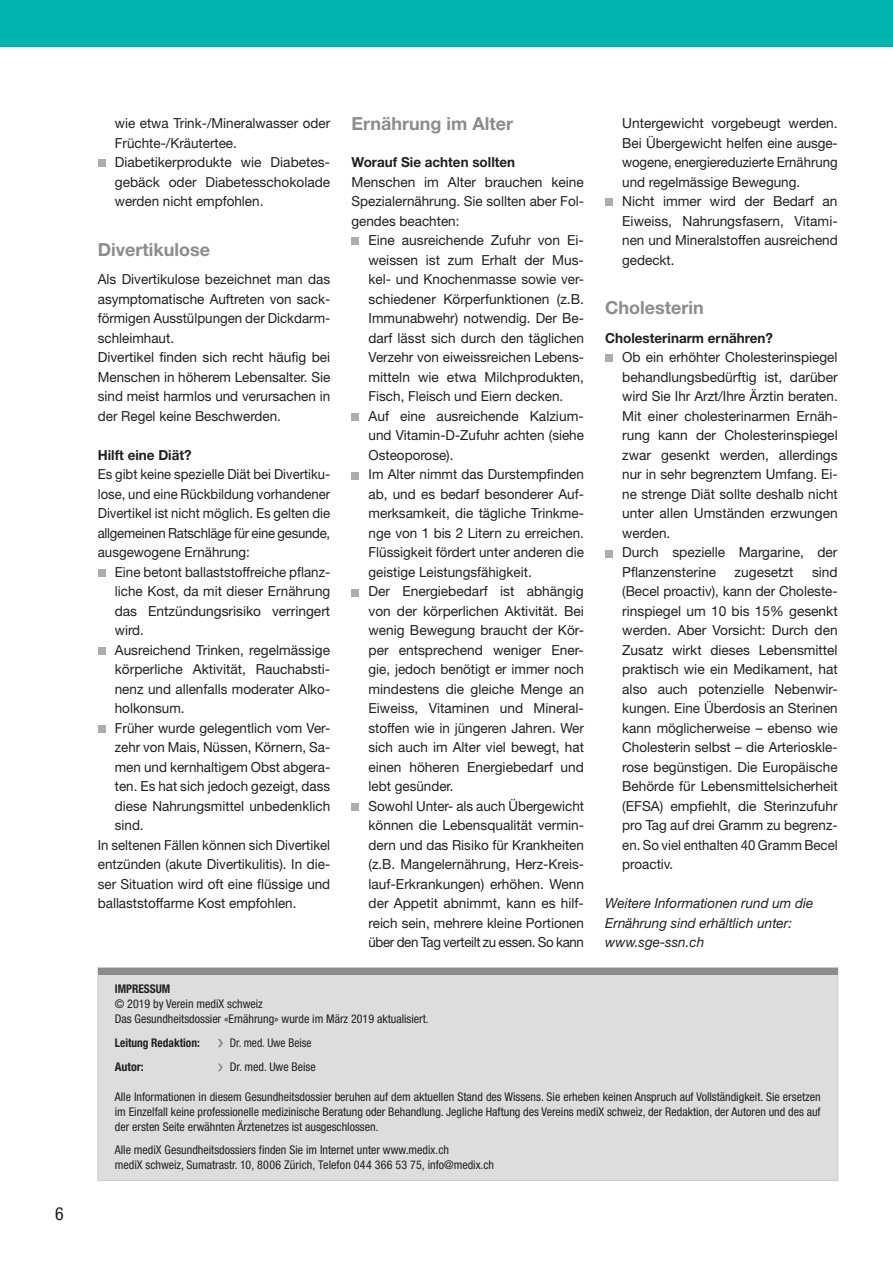
<style>
.page{position:relative;width:893px;height:1263px;background:#fff}
.page>*{position:absolute;margin:0;border:0;box-sizing:border-box;transform-origin:0 0}
.t1{font:700 18px "Helvetica Neue LT Std";color:#8a8c8f}
.t2{font:condensed 18px "Helvetica Neue LT Std";color:#231f20}
.t3{font:13.8px/19.5px "Helvetica Neue LT Std";color:#231f20}
.t4{font:13.8px/19.5px "Helvetica Neue LT Std";color:#231f20;text-align:justify;scale:.94 1}
.t5{font:italic 13.8px/19.5px "Helvetica Neue LT Std";color:#231f20}
.t6{font:13.8px "Helvetica Neue LT Std";color:#231f20;scale:.96 1}
.t7{font:700 13.8px "Helvetica Neue LT Std";color:#231f20}
.t8{font:13.8px "Helvetica Neue LT Std";color:#231f20;scale:.95 1}
.t9{font:condensed 12px/15px "Helvetica Neue LT Std";color:#231f20}
.t10{font:700 condensed 12px "Helvetica Neue LT Std";color:#231f20;scale:.95 1}
.t11{font:condensed 12px "Helvetica Neue LT Std";color:#231f20;scale:.95 1}
.t12{font:700 condensed 12px "Helvetica Neue LT Std";color:#231f20}
</style>
<div class="page">
<div style="left:98px;top:160px;width:7px;height:7px;background:#acadad"></div>
<div style="left:98px;top:569px;width:7px;height:8px;background:#acadad"></div>
<div style="left:98px;top:647px;width:7px;height:8px;background:#acadad"></div>
<div style="left:98px;top:725px;width:7px;height:8px;background:#acadad"></div>
<div style="left:351px;top:238px;width:8px;height:7px;background:#acadad"></div>
<div style="left:351px;top:413px;width:8px;height:8px;background:#acadad"></div>
<div style="left:351px;top:472px;width:8px;height:7px;background:#acadad"></div>
<div style="left:351px;top:589px;width:8px;height:7px;background:#acadad"></div>
<div style="left:351px;top:803px;width:8px;height:8px;background:#acadad"></div>
<div style="left:605px;top:199px;width:8px;height:7px;background:#acadad"></div>
<div style="left:605px;top:355px;width:8px;height:7px;background:#acadad"></div>
<div style="left:605px;top:550px;width:8px;height:7px;background:#acadad"></div>
<div style="left:98px;top:967px;width:740px;height:214px;background:#dcdddf;border:1px solid #c7cbca"></div>
<div style="left:98px;top:968px;width:740px;height:7px;background:#8a8c8f"></div>
<svg style="left:218px;top:1039px;width:5px;height:8px"></svg>
<svg style="left:218px;top:1063px;width:5px;height:8px"></svg>
<div style="left:0;top:0;width:893px;height:47px;background:#00b5af"></div>
<h1 class="t2" style="left:55px;top:1203px;width:10px">6</h1>
<p class="t3" style="left:115px;top:113px;width:217px">wie etwa Trink-/Mineralwasser oder<br>Früchte-/Kräutertee.<br>Diabetikerprodukte wie Diabetes&shy;gebäck oder Diabetesschokolade werden nicht empfohlen.</p>
<h1 class="t1" style="left:98px;top:238px;width:114px">Divertikulose</h1>
<p class="t3" style="left:98px;top:269px;width:234px">Als Divertikulose bezeichnet man das asymptomatische Auftreten von sack&shy;förmigen Ausstülpungen der Dickdarm&shy;schleimhaut.<br>Divertikel finden sich recht häufig bei Menschen in höherem Lebensalter. Sie sind meist harmlos und verursachen in der Regel keine Beschwerden.</p>
<p class="t7" style="left:98px;top:446px;width:95px">Hilft eine Diät?</p>
<p class="t4" style="left:98px;top:464px;width:249px">Es gibt keine spezielle Diät bei Divertiku&shy;lose, und eine Rückbildung vorhandener Divertikel ist nicht möglich. Es gelten die allgemeinen Ratschläge für eine gesunde, ausgewogene Ernährung:</p>
<p class="t6" style="left:115px;top:564px;width:226px">Eine betont ballaststoffreiche pflanz-</p>
<p class="t3" style="left:115px;top:581px;width:217px">liche Kost, da mit dieser Ernährung</p>
<p class="t3" style="left:115px;top:601px;width:217px">das Entzündungsrisiko verringert</p>
<p class="t3" style="left:115px;top:620px;width:31px">wird.</p>
<p class="t3" style="left:115px;top:640px;width:217px">Ausreichend Trinken, regelmässige</p>
<p class="t3" style="left:115px;top:659px;width:217px">körperliche Aktivität, Rauchabsti-</p>
<p class="t3" style="left:115px;top:679px;width:217px">nenz und allenfalls moderater Alko-</p>
<p class="t3" style="left:115px;top:698px;width:71px">holkonsum.</p>
<p class="t3" style="left:115px;top:718px;width:217px">Früher wurde gelegentlich vom Ver-</p>
<p class="t6" style="left:115px;top:739px;width:226px">zehr von Mais, Nüssen, Körnern, Sa-</p>
<p class="t3" style="left:115px;top:757px;width:217px">men und kernhaltigem Obst abgera-</p>
<p class="t3" style="left:115px;top:776px;width:217px">ten. Es hat sich jedoch gezeigt, dass</p>
<p class="t3" style="left:115px;top:796px;width:217px">diese Nahrungsmittel unbedenklich</p>
<p class="t3" style="left:115px;top:815px;width:30px">sind.</p>
<p class="t8" style="left:98px;top:837px;width:246px">In seltenen Fällen können sich Divertikel</p>
<p class="t3" style="left:98px;top:854px;width:234px">entzünden (akute Divertikulitis). In die-</p>
<p class="t3" style="left:98px;top:874px;width:234px">ser Situation wird oft eine flüssige und</p>
<p class="t3" style="left:98px;top:893px;width:200px">ballaststoffarme Kost empfohlen.</p>
<h1 class="t1" style="left:351px;top:112px;width:163px">Ernährung im Alter</h1>
<p class="t7" style="left:351px;top:154px;width:165px">Worauf Sie achten sollten</p>
<p class="t3" style="left:351px;top:172px;width:234px;text-align:justify">Menschen im Alter brauchen keine Spezialernährung. Sie sollten aber Fol&shy;gendes beachten:</p>
<p class="t3" style="left:368px;top:230px;width:217px">Eine ausreichende Zufuhr von Ei&shy;weissen ist zum Erhalt der Mus&shy;kel- und Knochenmasse sowie ver&shy;schiedener Körperfunktionen (z.B.<br>Immunabwehr) notwendig. Der Be&shy;darf lässt sich durch den täglichen Verzehr von eiweissreichen Lebens&shy;mitteln wie etwa Milchprodukten, Fisch, Fleisch und Eiern decken.<br>Auf eine ausreichende Kalzium&shy;und Vitamin-D-Zufuhr achten (siehe Osteoporose).<br>Im Alter nimmt das Durstempfinden ab, und es bedarf besonderer Auf&shy;merksamkeit, die tägliche Trinkme&shy;nge von 1 bis 2 Litern zu erreichen.<br>Flüssigkeit fördert unter anderen die geistige Leistungsfähigkeit.<br>Der Energiebedarf ist abhängig von der körperlichen Aktivität. Bei wenig Bewegung braucht der Kör&shy;per entsprechend weniger Ener&shy;gie, jedoch benötigt er immer noch mindestens die gleiche Menge an Eiweiss, Vitaminen und Mineral&shy;stoffen wie in jüngeren Jahren. Wer sich auch im Alter viel bewegt, hat einen höheren Energiebedarf und lebt gesünder.<br>Sowohl Unter- als auch Übergewicht können die Lebensqualität vermin&shy;dern und das Risiko für Krankheiten (z.B. Mangelernährung, Herz-Kreis&shy;lauf-Erkrankungen) erhöhen. Wenn der Appetit abnimmt, kann es hilf&shy;reich sein, mehrere kleine Portionen über den Tag verteilt zu essen. So kann</p>
<p class="t3" style="left:622px;top:113px;width:217px">Untergewicht vorgebeugt werden.<br>Bei Übergewicht helfen eine ausge&shy;wogene, energiereduzierte Ernährung und regelmässige Bewegung.<br>Nicht immer wird der Bedarf an<br>Eiweiss, Nahrungsfasern, Vitami&shy;nen und Mineralstoffen ausreichend gedeckt.</p>
<h1 class="t1" style="left:605px;top:297px;width:100px">Cholesterin</h1>
<p class="t7" style="left:605px;top:329px;width:169px">Cholesterinarm ernähren?</p>
<p class="t3" style="left:622px;top:347px;width:217px">Ob ein erhöhter Cholesterinspiegel behandlungsbedürftig ist, darüber wird Sie Ihr Arzt/Ihre Ärztin beraten.<br>Mit einer cholesterinarmen Ernäh&shy;rung kann der Cholesterinspiegel zwar gesenkt werden, allerdings nur in sehr begrenztem Umfang. Ei&shy;ne strenge Diät sollte deshalb nicht unter allen Umständen erzwungen werden.<br>Durch spezielle Margarine, der<br>Pflanzensterine</p>
<p class="t3" style="left:622px;top:562px;width:217px;text-align:justify;text-indent:190px">sind (Becel proactiv), kann der Choleste&shy;rinspiegel um 10 bis 15% gesenkt werden. Aber Vorsicht: Durch den Zusatz wirkt dieses Lebensmittel praktisch wie ein Medikament, hat also auch potenzielle Nebenwir&shy;kungen. Eine Überdosis an Sterinen kann möglicherweise – ebenso wie Cholesterin selbst – die Arterioskle&shy;rose begünstigen. Die Europäische Behörde für Lebensmittelsicherheit (EFSA) empfiehlt, die Sterinzufuhr pro Tag auf drei Gramm zu begrenz&shy;en. So viel enthalten 40 Gramm Becel proactiv.</p>
<p class="t5" style="left:605px;top:893px;width:210px">Weitere Informationen rund um die<br>Ernährung sind erhältlich unter: www.sge-ssn.ch</p>
<p class="t3" style="left:735px;top:562px;width:60px">zugesetzt</p>
<p class="t10" style="left:115px;top:982px;width:60px">IMPRESSUM</p>
<p class="t9" style="left:115px;top:996px;width:315px">© 2019 by Verein mediX schweiz<br>Das Gesundheitsdossier «Ernährung» wurde im März 2019 aktualisiert.</p>
<p class="t10" style="left:115px;top:1036px;width:91px">Leitung Redaktion:</p>
<p class="t11" style="left:230px;top:1036px;width:87px">Dr. med. Uwe Beise</p>
<p class="t12" style="left:115px;top:1060px;width:30px">Autor:</p>
<p class="t9" style="left:230px;top:1059px;width:87px">Dr. med. Uwe Beise</p>
<p class="t9" style="left:115px;top:1089px;width:707px;text-align:justify">Alle Informationen in diesem Gesundheitsdossier beruhen auf dem aktuellen Stand des Wissens. Sie erheben keinen Anspruch auf Vollständigkeit. Sie ersetzen im Einzelfall keine professionelle medizinische Beratung oder Behandlung. Jegliche Haftung des Vereins mediX schweiz, der Redaktion, der Autoren und des auf der ersten Seite erwähnten Ärztenetzes ist ausgeschlossen.</p>
<p class="t9" style="left:115px;top:1142px;width:381px">Alle mediX Gesundheitsdossiers finden Sie im Internet unter www.medix.ch<br>mediX schweiz, Sumatrastr. 10, 8006 Zürich, Telefon 044 366 53 75, info@medix.ch</p>
</div>
